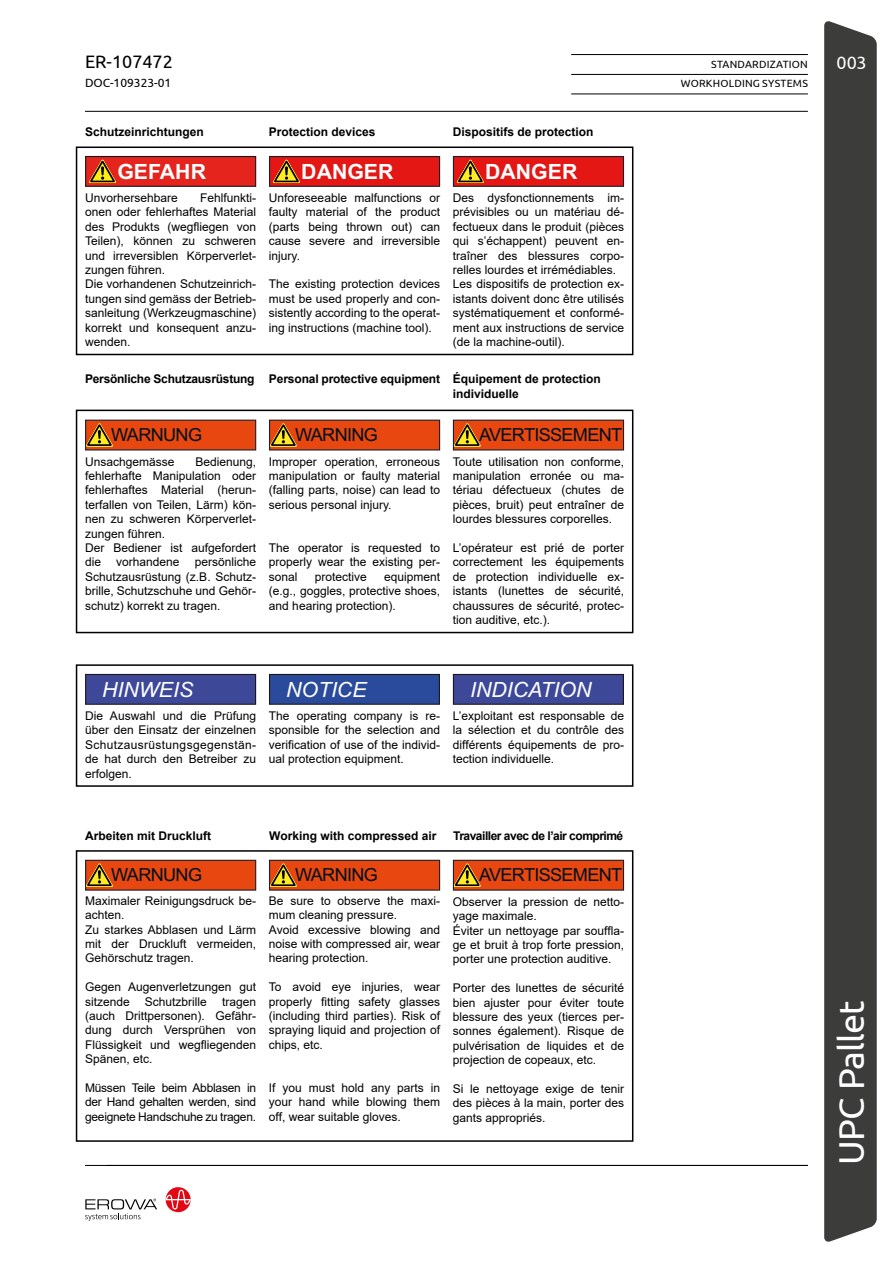
<style>
.page{position:relative;width:893px;height:1263px;background:#fff}
.page>*{position:absolute;margin:0;border:0;box-sizing:border-box;transform-origin:0 0}
.t1{font:36px "Ubuntu";letter-spacing:-.025em;color:#fff}
.t2{font:italic 21px "Arial";color:#fff}
.t3{font:700 21px "Arial";color:#fff}
.t4{font:18px "Arial";letter-spacing:-.04em;color:#01111c}
.t5{font:18px "Ubuntu";color:#000}
.t6{font:18px "Ubuntu";color:#fff}
.t7{font:12px/14.4px "Arial";color:#000;text-align:justify}
.t8{font:700 12px/14.4px "Arial";color:#000}
.t9{font:700 12px "Arial";letter-spacing:-.04em;color:#000}
.t10{font:700 12px "Arial";letter-spacing:-.02em;color:#000}
.t11{font:12px "Ubuntu";color:#000}
.t12{font:10.5px "Ubuntu";letter-spacing:.02em;color:#000}
</style>
<div class="page">
<div style="left:824px;top:21px;width:53px;height:1221px;background:#3c3c3b"></div>
<hr style="left:571px;top:54px;width:237px;height:1px;background:#000">
<hr style="left:571px;top:74px;width:237px;height:1px;background:#000">
<hr style="left:571px;top:94px;width:237px;height:1px;background:#000">
<hr style="left:85px;top:1165px;width:723px;height:1px;background:#000">
<hr style="left:85px;top:111px;width:723px;height:1px;background:#000">
<svg style="left:85px;top:1187px;width:106px;height:34px"></svg>
<div style="left:76px;top:147px;width:557px;height:208px;border:2px solid #000"></div>
<div style="left:76px;top:410px;width:557px;height:223px;border:2px solid #000"></div>
<div style="left:76px;top:664px;width:557px;height:123px;border:2px solid #000"></div>
<div style="left:76px;top:850px;width:557px;height:292px;border:2px solid #000"></div>
<svg style="left:86px;top:420px;width:170px;height:30px;background:#d74a12"></svg>
<div style="left:85px;top:156px;width:171px;height:31px;border:1px solid #1d1719"></div>
<svg style="left:86px;top:157px;width:170px;height:29px;background:#db2b1c"></svg>
<div style="left:86px;top:674px;width:170px;height:30px;background:#3d4899"></div>
<div style="left:85px;top:674px;width:171px;height:31px;border:1px solid #1d1719"></div>
<svg style="left:86px;top:860px;width:170px;height:30px;background:#d74a12"></svg>
<svg style="left:453px;top:420px;width:170px;height:30px;background:#d74a12"></svg>
<div style="left:453px;top:156px;width:171px;height:31px;border:1px solid #1c1e29"></div>
<svg style="left:453px;top:157px;width:170px;height:29px;background:#da1f14"></svg>
<div style="left:453px;top:674px;width:170px;height:30px;background:#3d4899"></div>
<div style="left:453px;top:674px;width:171px;height:31px;border:1px solid #1d1719"></div>
<svg style="left:453px;top:860px;width:170px;height:30px;background:#d74a12"></svg>
<svg style="left:270px;top:420px;width:170px;height:30px;background:#d74a12"></svg>
<div style="left:269px;top:156px;width:171px;height:31px;border:1px solid #1c1e29"></div>
<svg style="left:270px;top:157px;width:170px;height:29px;background:#da1f14"></svg>
<div style="left:270px;top:674px;width:169px;height:30px;background:#2a4b9b"></div>
<div style="left:269px;top:674px;width:171px;height:31px;border:1px solid #1a171b"></div>
<svg style="left:270px;top:860px;width:170px;height:30px;background:#d74a12"></svg>
<h3 class="t5" style="left:85px;top:51px;width:89px">ER-107472</h3>
<p class="t11" style="left:85px;top:76px;width:88px">DOC-109323-01</p>
<p class="t8" style="left:85px;top:125px;width:120px">Schutzeinrichtungen</p>
<p class="t8" style="left:269px;top:125px;width:108px">Protection devices</p>
<h2 class="t3" style="left:117px;top:157px;width:90px">GEFAHR</h2>
<p class="t7" style="left:85px;top:190px;width:94px">Unvorhersehbare</p>
<p class="t7" style="left:85px;top:190px;width:173px;text-align:left;text-indent:115px">Fehlfunkti&shy;onen oder fehlerhaftes Material des Produkts (wegfliegen von<br>Teilen), können zu schweren und irreversiblen Körperverlet&shy;zungen führen.<br>Die vorhandenen Schutzeinrich&shy;tungen sind gemäss der Betrieb&shy;sanleitung (Werkzeugmaschine) korrekt und konsequent anzu&shy;wenden.</p>
<h2 class="t3" style="left:301px;top:157px;width:94px">DANGER</h2>
<p class="t7" style="left:269px;top:190px;width:173px">Unforeseeable malfunctions or faulty material of the product (parts being thrown out) can cause severe and irreversible injury.</p>
<p class="t7" style="left:269px;top:277px;width:173px">The existing protection devices must be used properly and con&shy;sistently according to the operat&shy;ing instructions (machine tool).</p>
<p class="t10" style="left:85px;top:371px;width:171px">Persönliche Schutzausrüstung</p>
<p class="t8" style="left:269px;top:372px;width:173px">Personal protective equipment</p>
<h3 class="t4" style="left:111px;top:423px;width:92px">WARNUNG</h3>
<p class="t7" style="left:85px;top:454px;width:91px">Unsachgemässe</p>
<p class="t7" style="left:85px;top:454px;width:173px;text-align:left;text-indent:110px">Bedienung, fehlerhafte Manipulation oder fehlerhaftes Material (herun&shy;terfallen von Teilen, Lärm) kön&shy;nen zu schweren Körperverlet&shy;zungen führen.<br>Der Bediener ist aufgefordert die</p>
<p class="t7" style="left:85px;top:555px;width:173px;text-indent:110px">persönliche Schutzausrüstung (z.B. Schutz&shy;brille, Schutzschuhe und Gehör&shy;schutz) korrekt zu tragen.</p>
<p class="t7" style="left:116px;top:555px;width:65px">vorhandene</p>
<h3 class="t4" style="left:295px;top:423px;width:84px">WARNING</h3>
<p class="t7" style="left:269px;top:454px;width:173px">Improper operation, erroneous manipulation or faulty material (falling parts, noise) can lead to serious personal injury.</p>
<p class="t7" style="left:269px;top:540px;width:173px">The operator is requested to properly wear the existing per&shy;sonal</p>
<p class="t7" style="left:269px;top:569px;width:173px;text-indent:115px">equipment (e.g., goggles, protective shoes, and hearing protection).</p>
<p class="t7" style="left:315px;top:569px;width:54px">protective</p>
<p class="t8" style="left:453px;top:125px;width:142px">Dispositifs de protection</p>
<h2 class="t3" style="left:485px;top:157px;width:94px">DANGER</h2>
<p class="t7" style="left:453px;top:190px;width:173px;text-align:left">Des dysfonctionnements im&shy;prévisibles ou un matériau dé&shy;fectueux dans le produit (pièces qui s’échappent) peuvent en&shy;traîner des blessures corpo&shy;relles lourdes et irrémédiables.<br>Les dispositifs de protection ex&shy;istants doivent donc être utilisés systématiquement et conformé&shy;ment aux instructions de service (de la machine-outil).</p>
<p class="t8" style="left:453px;top:372px;width:150px">Équipement de protection individuelle</p>
<h3 class="t4" style="left:479px;top:423px;width:145px">AVERTISSEMENT</h3>
<p class="t7" style="left:453px;top:454px;width:173px">Toute utilisation non conforme, manipulation erronée ou ma&shy;tériau défectueux (chutes de pièces, bruit) peut entraîner de lourdes blessures corporelles.</p>
<p class="t7" style="left:453px;top:540px;width:173px">L’opérateur est prié de porter correctement les équipements de protection individuelle ex&shy;istants (lunettes de sécurité, chaussures de sécurité, protec&shy;tion auditive, etc.).</p>
<h2 class="t2" style="left:102px;top:676px;width:92px">HINWEIS</h2>
<p class="t7" style="left:85px;top:708px;width:173px">Die Auswahl und die Prüfung über den Einsatz der einzelnen Schutzausrüstungsgegenstän&shy;de hat durch den Betreiber zu erfolgen.</p>
<h2 class="t2" style="left:286px;top:676px;width:82px">NOTICE</h2>
<p class="t7" style="left:269px;top:708px;width:173px">The operating company is re&shy;sponsible for the selection and verification of use of the individ&shy;ual protection equipment.</p>
<h2 class="t2" style="left:470px;top:676px;width:123px">INDICATION</h2>
<p class="t7" style="left:453px;top:708px;width:173px">L’exploitant est responsable de la sélection et du contrôle des différents équipements de pro&shy;tection individuelle.</p>
<p class="t8" style="left:85px;top:829px;width:128px">Arbeiten mit Druckluft</p>
<h3 class="t4" style="left:111px;top:863px;width:92px">WARNUNG</h3>
<p class="t7" style="left:85px;top:893px;width:173px;text-align:left">Maximaler Reinigungsdruck be&shy;achten.<br>Zu starkes Abblasen und Lärm mit der Druckluft vermeiden,<br>Gehörschutz tragen.</p>
<p class="t7" style="left:85px;top:980px;width:173px">Gegen Augenverletzungen gut sitzende</p>
<p class="t7" style="left:145px;top:994px;width:64px">Schutzbrille</p>
<p class="t7" style="left:85px;top:994px;width:173px;text-indent:137px">tragen (auch Drittpersonen). Gefähr&shy;dung durch Versprühen von Flüssigkeit und wegfliegenden Spänen, etc.</p>
<p class="t7" style="left:85px;top:1080px;width:173px">Müssen Teile beim Abblasen in der Hand gehalten werden, sind geeignete Handschuhe zu tragen.</p>
<p class="t8" style="left:269px;top:829px;width:169px">Working with compressed air</p>
<h3 class="t4" style="left:295px;top:863px;width:84px">WARNING</h3>
<p class="t7" style="left:269px;top:893px;width:173px;text-align:left">Be sure to observe the maxi&shy;mum cleaning pressure.<br>Avoid excessive blowing and noise with compressed air, wear hearing protection.</p>
<p class="t7" style="left:269px;top:980px;width:173px">To avoid eye injuries, wear properly fitting safety glasses (including third parties). Risk of spraying liquid and projection of chips, etc.</p>
<p class="t7" style="left:269px;top:1080px;width:173px">If you must hold any parts in your hand while blowing them off, wear suitable gloves.</p>
<p class="t9" style="left:453px;top:827px;width:172px">Travailler avec de l’air comprimé</p>
<h3 class="t4" style="left:479px;top:863px;width:145px">AVERTISSEMENT</h3>
<p class="t7" style="left:453px;top:894px;width:173px;text-align:left">Observer la pression de netto&shy;yage maximale.<br>Éviter un nettoyage par souffla&shy;ge et bruit à trop forte pression, porter une protection auditive.</p>
<p class="t7" style="left:453px;top:981px;width:173px">Porter des lunettes de sécurité bien ajuster pour éviter toute blessure des yeux (tierces per&shy;sonnes également). Risque de pulvérisation de liquides et de projection de copeaux, etc.</p>
<p class="t7" style="left:453px;top:1081px;width:173px">Si le nettoyage exige de tenir des pièces à la main, porter des gants appropriés.</p>
<p class="t12" style="left:711px;top:58px;width:98px">STANDARDIZATION</p>
<h3 class="t6" style="left:836px;top:52px;width:32px">003</h3>
<p class="t12" style="left:681px;top:77px;width:128px">WORKHOLDING SYSTEMS</p>
<h1 class="t1" style="left:830px;top:1165px;width:166px;rotate:-90deg">UPC Pallet</h1>
</div>
